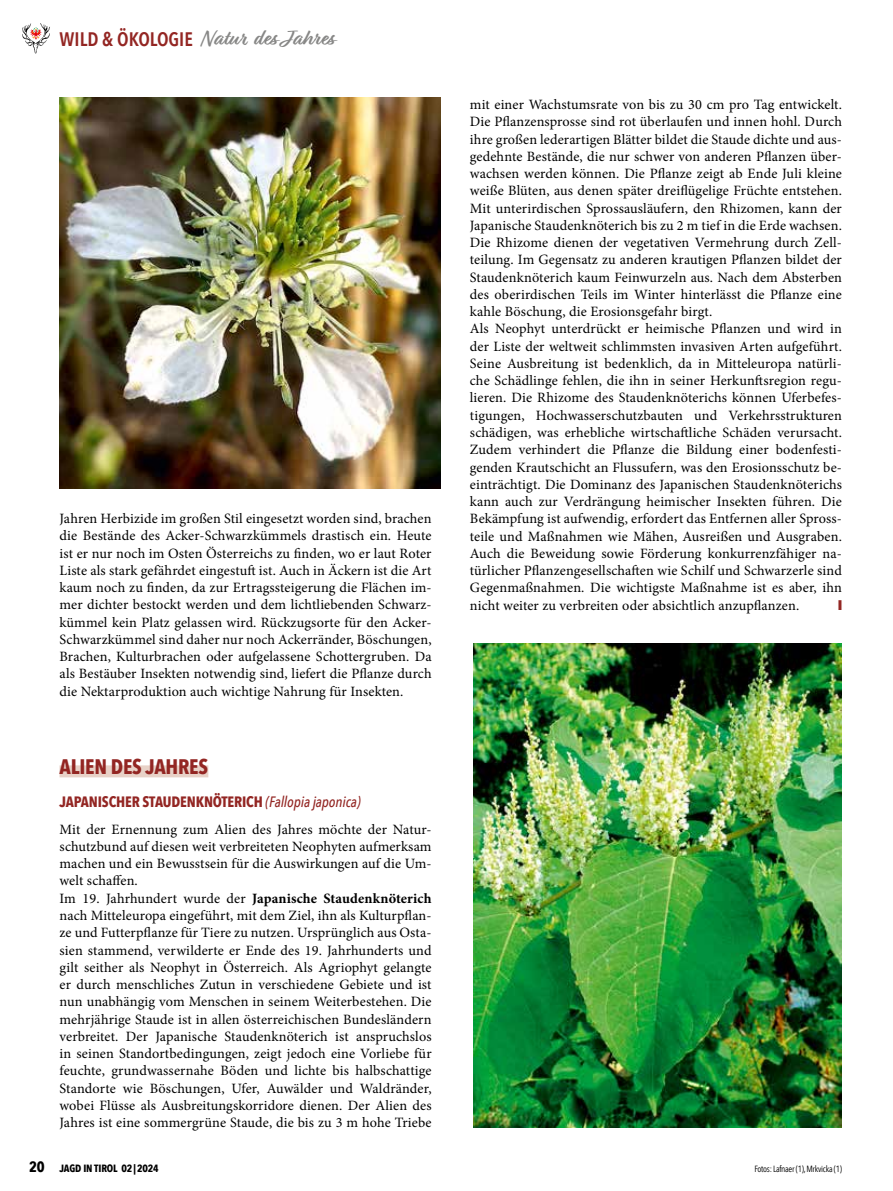
<style>
.page{position:relative;width:893px;height:1191px;background:#fff}
.page>*{position:absolute;margin:0;border:0;box-sizing:border-box;transform-origin:0 0}
.t1{font:700 22.5px "Relation";color:#878786}
.t2{font:700 21px "Avenir Next Condensed";letter-spacing:-.01em;color:#932623}
.t3{font:700 15px "Avenir Next Condensed";letter-spacing:-.01em;color:#932623}
.t4{font:14.25px/17.2px "Minion Pro";letter-spacing:.01em;color:#000}
.t5{font:700 10.5px "Avenir Next Condensed";letter-spacing:-.01em;color:#000}
.t6{font:9px "Avenir Next Condensed";letter-spacing:-.03em;color:#000}
.s1{font-weight:500;font-style:italic}
.s2{font-weight:700}
.s3{font-size:15px}
</style>
<div class="page">
<svg style="left:22px;top:23px;width:28px;height:30px"></svg>
<hr style="left:892px;top:0;width:1px;height:195px;background:#746c53">
<hr style="left:892px;top:595px;width:1px;height:596px;background:#746c53">
<div style="left:60px;top:765px;width:148px;height:12px;background:#e8d2c8"></div>
<img style="left:473px;top:644px;width:369px;height:483px">
<img style="left:60px;top:98px;width:380px;height:390px">
<h1 class="t1" style="left:60px;top:25px;width:276px"><sub>WILD</sub> <sub>&amp;</sub> <sub>ÖKOLOGIE</sub> Natur des Jahres</h1>
<p class="t4" style="left:60px;top:510px;width:374px;text-align:justify">Jahren Herbizide im großen Stil eingesetzt worden sind, brachen die Bestände des Acker-Schwarzkümmels drastisch ein. Heute ist er nur noch im Osten Österreichs zu finden, wo er laut Roter Liste als stark gefährdet eingestuft ist. Auch in Äckern ist die Art kaum noch zu finden, da zur Ertragssteigerung die Flächen im&shy;mer dichter bestockt werden und dem lichtliebenden Schwarz&shy;kümmel kein Platz gelassen wird. Rückzugsorte für den Acker-Schwarzkümmel sind daher nur noch Ackerränder, Böschungen, Brachen, Kulturbrachen oder aufgelassene Schottergruben. Da als Bestäuber Insekten notwendig sind, liefert die Pflanze durch die Nektarproduktion auch wichtige Nahrung für Insekten.</p>
<h2 class="t2" style="left:60px;top:753px;width:150px">ALIEN DES JAHRES</h2>
<p class="t3" style="left:60px;top:793px;width:302px">JAPANISCHER STAUDENKNÖTERICH <span class="s1">(Fallopia japonica)</span></p>
<p class="t4" style="left:60px;top:820px;width:374px">Mit der Ernennung zum Alien des Jahres möchte der Natur&shy;schutzbund auf diesen weit verbreiteten Neophyten aufmerksam machen und ein Bewusstsein für die Auswirkungen auf die Um&shy;welt schaffen.<br>Im 19. Jahrhundert wurde der <span class="s2">Japanische Staudenknöterich </span>nach Mitteleuropa eingeführt, mit dem Ziel, ihn als Kulturpflan&shy;ze und Futterpflanze für Tiere zu nutzen. Ursprünglich aus Osta&shy;sien stammend, verwilderte er Ende des 19. Jahrhunderts und gilt seither als Neophyt in Österreich. Als Agriophyt gelangte er durch menschliches Zutun in verschiedene Gebiete und ist nun unabhängig vom Menschen in seinem Weiterbestehen. Die mehrjährige Staude ist in allen österreichischen Bundesländern verbreitet. Der Japanische Staudenknöterich ist anspruchslos in seinen Standortbedingungen, zeigt jedoch eine Vorliebe für feuchte, grundwassernahe Böden und lichte bis halbschattige Standorte wie Böschungen, Ufer, Auwälder und Waldränder, wobei Flüsse als Ausbreitungskorridore dienen. Der Alien des Jahres ist eine sommergrüne Staude, die bis zu 3 m hohe Triebe</p>
<p class="t5" style="left:29px;top:1161px;width:131px"><span class="s3">20</span> JAGD IN TIROL 02|2024</p>
<p class="t4" style="left:470px;top:96px;width:374px">mit einer Wachstumsrate von bis zu 30 cm pro Tag entwickelt.<br>Die Pflanzensprosse sind rot überlaufen und innen hohl. Durch ihre großen lederartigen Blätter bildet die Staude dichte und aus&shy;gedehnte Bestände, die nur schwer von anderen Pflanzen über&shy;wachsen werden können. Die Pflanze zeigt ab Ende Juli kleine weiße Blüten, aus denen später dreiflügelige Früchte entstehen.<br>Mit unterirdischen Sprossausläufern, den Rhizomen, kann der Japanische Staudenknöterich bis zu 2 m tief in die Erde wachsen.<br>Die Rhizome dienen der vegetativen Vermehrung durch Zell&shy;teilung. Im Gegensatz zu anderen krautigen Pflanzen bildet der Staudenknöterich kaum Feinwurzeln aus. Nach dem Absterben des oberirdischen Teils im Winter hinterlässt die Pflanze eine kahle Böschung, die Erosionsgefahr birgt.<br>Als Neophyt unterdrückt er heimische Pflanzen und wird in der Liste der weltweit schlimmsten invasiven Arten aufgeführt.<br>Seine Ausbreitung ist bedenklich, da in Mitteleuropa natürli&shy;che Schädlinge fehlen, die ihn in seiner Herkunftsregion regu&shy;lieren. Die Rhizome des Staudenknöterichs können Uferbefes&shy;tigungen, Hochwasserschutzbauten und Verkehrsstrukturen schädigen, was erhebliche wirtschaftliche Schäden verursacht.<br>Zudem verhindert die Pflanze die Bildung einer bodenfesti&shy;genden Krautschicht an Flussufern, was den Erosionsschutz be&shy;einträchtigt. Die Dominanz des Japanischen Staudenknöterichs kann auch zur Verdrängung heimischer Insekten führen. Die Bekämpfung ist aufwendig, erfordert das Entfernen aller Spross&shy;teile und Maßnahmen wie Mähen, Ausreißen und Ausgraben.<br>Auch die Beweidung sowie Förderung konkurrenzfähiger na&shy;türlicher Pflanzengesellschaften wie Schilf und Schwarzerle sind Gegenmaßnahmen. Die wichtigste Maßnahme ist es aber, ihn nicht weiter zu verbreiten oder absichtlich anzupflanzen.</p>
<p class="t6" style="left:754px;top:1161px;width:89px">Fotos: Lafnaer (1), Mrkvicka (1)</p>
</div>
